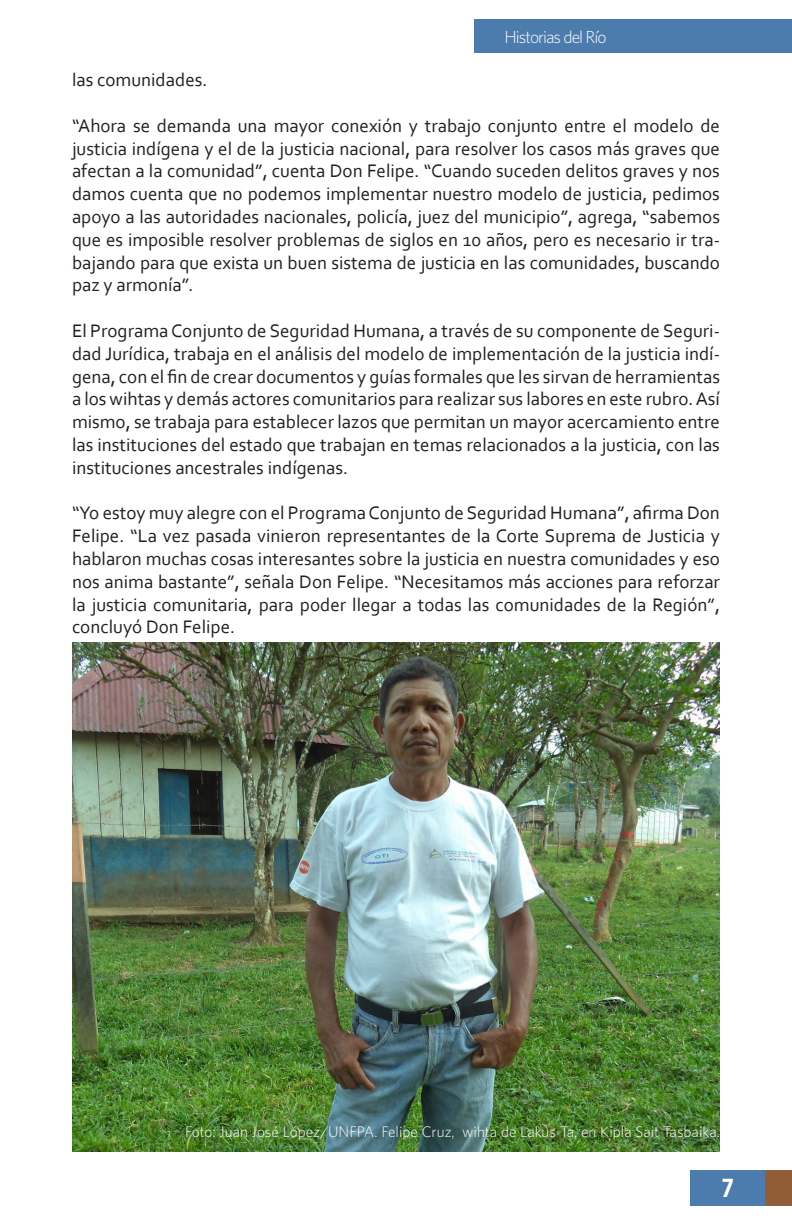
<style>
.page{position:relative;width:792px;height:1224px;background:#fff}
.page>*{position:absolute;margin:0;border:0;box-sizing:border-box;transform-origin:0 0}
.t1{font:700 condensed 24px "UNFPA";color:#fff}
.t2{font:19px/22.8px "Corbel";color:#231f20;text-align:justify}
.t3{font:300 16px "UNFPA";letter-spacing:-.06em;color:#fff}
.t4{font:300 14px "UNFPA";color:#fff}
</style>
<div class="page">
<div style="left:765px;top:1170px;width:27px;height:35px;background:#925c38"></div>
<div style="left:691px;top:1170px;width:74px;height:35px;background:#4c7cad"></div>
<div style="left:475px;top:20px;width:317px;height:33px;background:#4c7cad"></div>
<img style="left:72px;top:643px;width:648px;height:509px">
<p class="t3" style="left:505px;top:27px;width:104px">Historias del Río</p>
<p class="t2" style="left:72px;top:68px;width:137px">las comunidades.</p>
<p class="t2" style="left:72px;top:114px;width:650px">“Ahora se demanda una mayor conexión y trabajo conjunto entre el modelo de justicia indígena y el de la justicia nacional, para resolver los casos más graves que afectan a la comunidad”, cuenta Don Felipe. “Cuando suceden delitos graves y nos damos cuenta que no podemos implementar nuestro modelo de justicia, pedimos apoyo a las autoridades nacionales, policía, juez del municipio”, agrega, “sabemos que es imposible resolver problemas de siglos en 10 años, pero es necesario ir tra&shy;bajando para que exista un buen sistema de justicia en las comunidades, buscando paz y armonía”.</p>
<p class="t2" style="left:72px;top:319px;width:650px">El Programa Conjunto de Seguridad Humana, a través de su componente de Seguri&shy;dad Jurídica, trabaja en el análisis del modelo de implementación de la justicia indí&shy;gena, con el fin de crear documentos y guías formales que les sirvan de herramientas a los wihtas y demás actores comunitarios para realizar sus labores en este rubro. Así mismo, se trabaja para establecer lazos que permitan un mayor acercamiento entre las instituciones del estado que trabajan en temas relacionados a la justicia, con las instituciones ancestrales indígenas.</p>
<p class="t2" style="left:72px;top:501px;width:650px">“Yo estoy muy alegre con el Programa Conjunto de Seguridad Humana”, afirma Don Felipe. “La vez pasada vinieron representantes de la Corte Suprema de Justicia y hablaron muchas cosas interesantes sobre la justicia en nuestra comunidades y eso nos anima bastante”, señala Don Felipe. “Necesitamos más acciones para reforzar la justicia comunitaria, para poder llegar a todas las comunidades de la Región”, concluyó Don Felipe.</p>
<p class="t4" style="left:185px;top:1123px;width:536px">Foto: Juan José López/UNFPA. Felipe Cruz, wihta de Lakus Ta, en Kipla Sait Tasbaika.</p>
<p class="t1" style="left:722px;top:1172px;width:13px">7</p>
</div>
